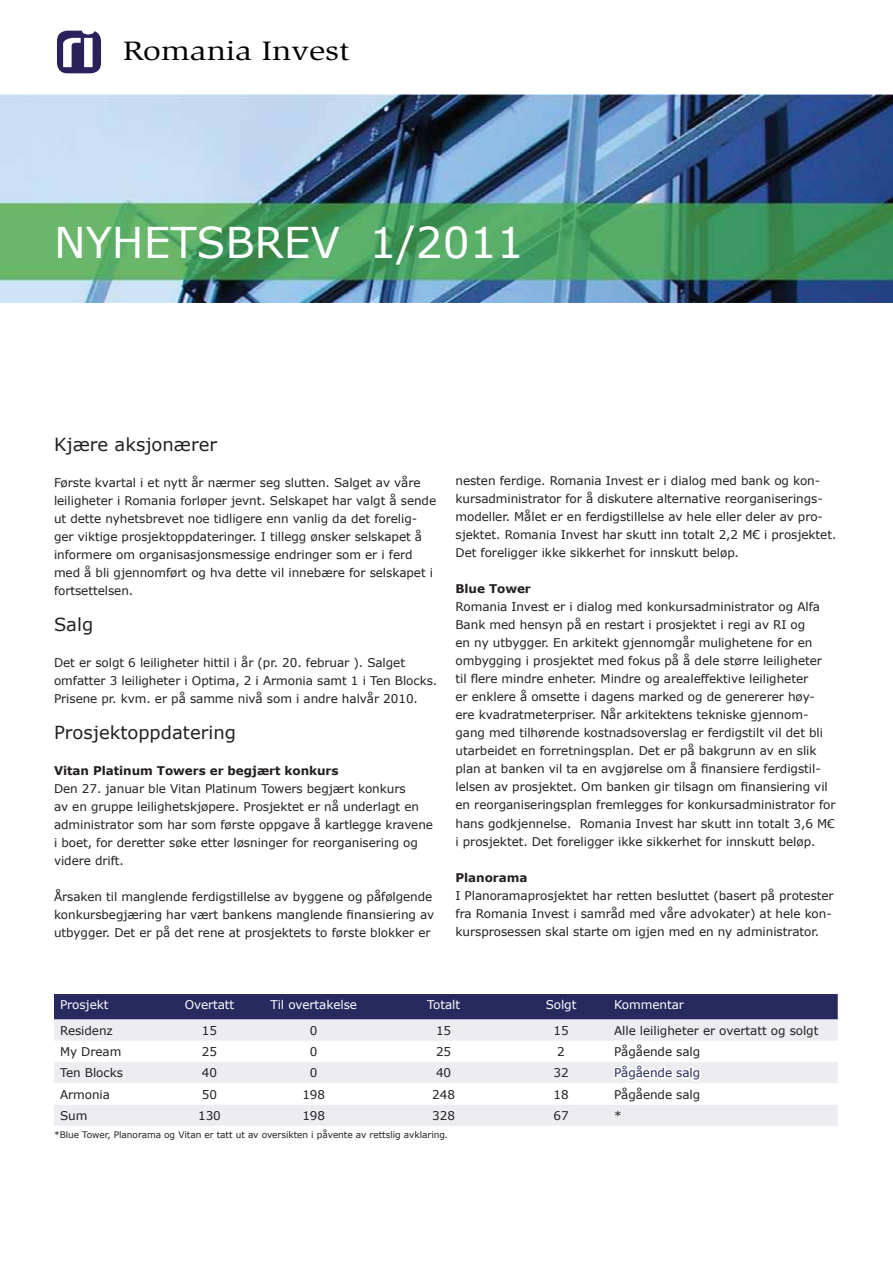
<style>
.page{position:relative;width:893px;height:1263px;background:#fff}
.page>*{position:absolute;margin:0;border:0;box-sizing:border-box;transform-origin:0 0}
.t1{font:42.45px "Verdana";color:#fff}
.t2{font:27.45px "Slimbach";letter-spacing:-.01em;color:#000;scale:1.25 1}
.t3{font:18px "Verdana";color:#231f20}
.t4{font:12px/18px "Verdana";letter-spacing:-.005em;color:#231f20}
.t5{font:700 12px "Verdana";letter-spacing:-.005em;color:#231f20}
.t6{font:12px "Verdana";letter-spacing:-.005em;color:#fff}
.t7{font:12px "Verdana";letter-spacing:-.005em;color:#27295f}
.t8{font:9px "Verdana";letter-spacing:-.005em;color:#231f20}
</style>
<div class="page">
<img style="left:0;top:94px;width:893px;height:209px">
<div style="left:57px;top:31px;width:44px;height:42px;background:#2b225b;border-radius:10px"></div>
<svg style="left:63px;top:30px;width:31px;height:37px"></svg>
<div style="left:54px;top:994px;width:784px;height:25px;background:#27295f"></div>
<div style="left:54px;top:1019px;width:784px;height:107px;background:#ededf1"></div>
<svg style="left:54px;top:1041px;width:784px;height:63px"></svg>
<svg style="left:612px;top:1062px;width:91px;height:21px"></svg>
<h2 class="t2" style="left:123px;top:35px;width:183px">Romania Invest</h2>
<h1 class="t1" style="left:54px;top:215px;width:471px">NYHETSBREV 1/2011</h1>
<h3 class="t3" style="left:54px;top:433px;width:165px">Kjære aksjonærer</h3>
<p class="t4" style="left:54px;top:473px;width:384px">Første kvartal i et nytt år nærmer seg slutten. Salget av våre leiligheter i Romania forløper jevnt. Selskapet har valgt å sende ut dette nyhetsbrevet noe tidligere enn vanlig da det forelig&shy;ger viktige prosjektoppdateringer. I tillegg ønsker selskapet å informere om organisasjonsmessige endringer som er i ferd med å bli gjennomført og hva dette vil innebære for selskapet i fortsettelsen.</p>
<h3 class="t3" style="left:54px;top:613px;width:41px">Salg</h3>
<p class="t4" style="left:54px;top:653px;width:385px">Det er solgt 6 leiligheter hittil i år (pr. 20. februar ). Salget omfatter 3 leiligheter i Optima, 2 i Armonia samt 1 i Ten Blocks.<br>Prisene pr. kvm. er på samme nivå som i andre halvår 2010.</p>
<h3 class="t3" style="left:54px;top:721px;width:183px">Prosjektoppdatering</h3>
<p class="t5" style="left:54px;top:763px;width:286px">Vitan Platinum Towers er begjært konkurs</p>
<p class="t4" style="left:54px;top:779px;width:381px">Den 27. januar ble Vitan Platinum Towers begjært konkurs<br>av en gruppe leilighetskjøpere. Prosjektet er nå underlagt en administrator som har som første oppgave å kartlegge kravene i boet, for deretter søke etter løsninger for reorganisering og videre drift.</p>
<p class="t4" style="left:54px;top:887px;width:382px">Årsaken til manglende ferdigstillelse av byggene og påfølgende konkursbegjæring har vært bankens manglende finansiering av utbygger. Det er på det rene at prosjektets to første blokker er</p>
<p class="t4" style="left:455px;top:472px;width:382px">nesten ferdige. Romania Invest er i dialog med bank og kon&shy;kursadministrator for å diskutere alternative reorganiserings&shy;modeller. Målet er en ferdigstillelse av hele eller deler av pro&shy;sjektet. Romania Invest har skutt inn totalt 2,2 M€ i prosjektet.<br>Det foreligger ikke sikkerhet for innskutt beløp.</p>
<p class="t5" style="left:455px;top:581px;width:77px">Blue Tower</p>
<p class="t4" style="left:455px;top:598px;width:382px">Romania Invest er i dialog med konkursadministrator og Alfa Bank med hensyn på en restart i prosjektet i regi av RI og<br>en ny utbygger. En arkitekt gjennomgår mulighetene for en ombygging i prosjektet med fokus på å dele større leiligheter til flere mindre enheter. Mindre og arealeffektive leiligheter<br>er enklere å omsette i dagens marked og de genererer høy&shy;ere kvadratmeterpriser. Når arkitektens tekniske gjennom&shy;gang med tilhørende kostnadsoverslag er ferdigstilt vil det bli utarbeidet en forretningsplan. Det er på bakgrunn av en slik plan at banken vil ta en avgjørelse om å finansiere ferdigstil&shy;lelsen av prosjektet. Om banken gir tilsagn om finansiering vil en reorganiseringsplan fremlegges for konkursadministrator for hans godkjennelse. Romania Invest har skutt inn totalt 3,6 M€ i prosjektet. Det foreligger ikke sikkerhet for innskutt beløp.</p>
<p class="t5" style="left:455px;top:869px;width:73px">Planorama</p>
<p class="t4" style="left:455px;top:886px;width:380px">I Planoramaprosjektet har retten besluttet (basert på protester fra Romania Invest i samråd med våre advokater) at hele kon&shy;kursprosessen skal starte om igjen med en ny administrator.</p>
<p class="t6" style="left:60px;top:997px;width:50px">Prosjekt</p>
<p class="t6" style="left:185px;top:997px;width:51px">Overtatt</p>
<p class="t6" style="left:270px;top:997px;width:88px">Til overtakelse</p>
<p class="t6" style="left:427px;top:997px;width:35px">Totalt</p>
<p class="t6" style="left:546px;top:997px;width:32px">Solgt</p>
<p class="t6" style="left:614px;top:997px;width:71px">Kommentar</p>
<p class="t4" style="left:60px;top:1021px;width:54px">Residenz</p>
<p class="t4" style="left:202px;top:1021px;width:17px">15</p>
<p class="t4" style="left:310px;top:1021px;width:9px">0</p>
<p class="t4" style="left:436px;top:1021px;width:17px">15</p>
<p class="t4" style="left:553px;top:1021px;width:17px">15</p>
<p class="t4" style="left:614px;top:1021px;width:206px">Alle leiligheter er overtatt og solgt</p>
<p class="t4" style="left:60px;top:1042px;width:63px">My Dream</p>
<p class="t4" style="left:202px;top:1042px;width:17px">25</p>
<p class="t4" style="left:310px;top:1042px;width:9px">0</p>
<p class="t4" style="left:436px;top:1042px;width:17px">25</p>
<p class="t4" style="left:557px;top:1042px;width:9px">2</p>
<p class="t4" style="left:614px;top:1042px;width:88px">Pågående salg</p>
<p class="t4" style="left:60px;top:1063px;width:64px">Ten Blocks</p>
<p class="t4" style="left:202px;top:1063px;width:17px">40</p>
<p class="t4" style="left:310px;top:1063px;width:9px">0</p>
<p class="t4" style="left:436px;top:1063px;width:17px">40</p>
<p class="t4" style="left:553px;top:1063px;width:17px">32</p>
<p class="t7" style="left:614px;top:1065px;width:88px">Pågående salg</p>
<p class="t4" style="left:60px;top:1085px;width:52px">Armonia</p>
<p class="t4" style="left:202px;top:1085px;width:17px">50</p>
<p class="t4" style="left:302px;top:1085px;width:24px">198</p>
<p class="t4" style="left:432px;top:1085px;width:24px">248</p>
<p class="t4" style="left:553px;top:1085px;width:17px">18</p>
<p class="t4" style="left:614px;top:1085px;width:88px">Pågående salg</p>
<p class="t4" style="left:60px;top:1106px;width:29px">Sum</p>
<p class="t4" style="left:198px;top:1106px;width:24px">130</p>
<p class="t4" style="left:302px;top:1106px;width:24px">198</p>
<p class="t4" style="left:432px;top:1106px;width:24px">328</p>
<p class="t4" style="left:553px;top:1106px;width:17px">67</p>
<p class="t4" style="left:614px;top:1106px;width:9px">*</p>
<p class="t8" style="left:54px;top:1129px;width:396px">*Blue Tower, Planorama og Vitan er tatt ut av oversikten i påvente av rettslig avklaring.</p>
</div>
